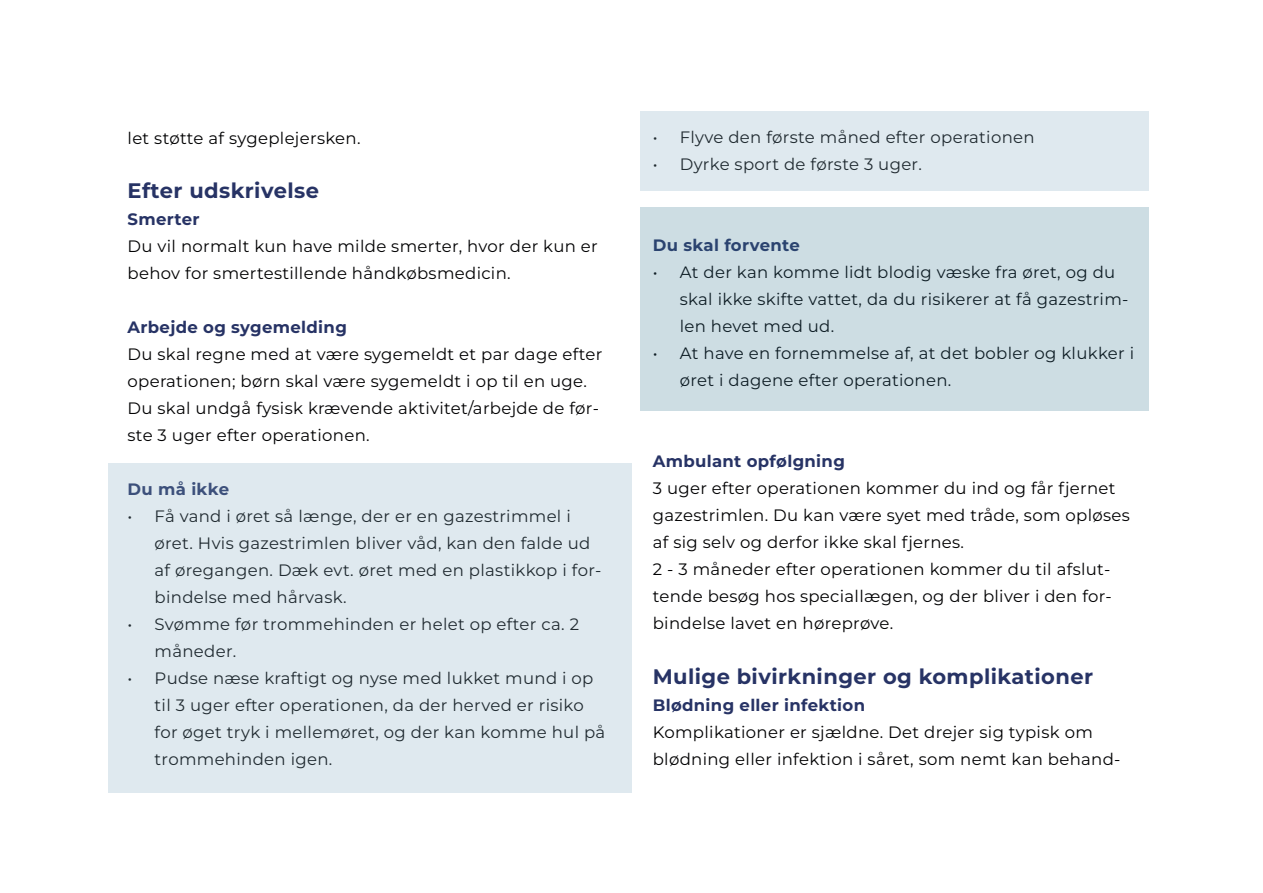
<style>
.page{position:relative;width:1263px;height:893px;background:#fff}
.page>*{position:absolute;margin:0;border:0;box-sizing:border-box;transform-origin:0 0}
.t1{font:700 21px "Montserrat";letter-spacing:.02em;color:#273365}
.t2{font:16.5px/27px "Montserrat";letter-spacing:.02em;color:#020203}
.t3{font:700 16.5px "Montserrat";letter-spacing:.02em;color:#273365}
</style>
<div class="page">
<div style="left:108px;top:463px;width:523px;height:330px;background:#dfe9ef"></div>
<div style="left:640px;top:111px;width:508px;height:80px;background:#dfe9ef"></div>
<div style="left:640px;top:208px;width:508px;height:203px;background:#cddde3"></div>
<p class="t2" style="left:128px;top:124px;width:234px">let støtte af sygeplejersken.</p>
<p class="t1" style="left:128px;top:175px;width:193px">Efter udskrivelse</p>
<p class="t3" style="left:128px;top:207px;width:74px">Smerter</p>
<p class="t2" style="left:128px;top:232px;width:472px">Du vil normalt kun have milde smerter, hvor der kun er behov for smertestillende håndkøbsmedicin.</p>
<p class="t3" style="left:128px;top:315px;width:221px">Arbejde og sygemelding</p>
<p class="t2" style="left:128px;top:340px;width:476px">Du skal regne med at være sygemeldt et par dage efter operationen; børn skal være sygemeldt i op til en uge.<br>Du skal undgå fysisk krævende aktivitet/arbejde de før&shy;ste 3 uger efter operationen.</p>
<p class="t3" style="left:128px;top:477px;width:103px">Du må ikke</p>
<p class="t2" style="left:155px;top:502px;width:448px;text-indent:-27px">• Få vand i øret så længe, der er en gazestrimmel i øret. Hvis gazestrimlen bliver våd, kan den falde ud af øregangen. Dæk evt. øret med en plastikkop i for&shy;bindelse med hårvask.</p>
<p class="t2" style="left:155px;top:610px;width:426px;text-indent:-27px">• Svømme før trommehinden er helet op efter ca. 2 måneder.</p>
<p class="t2" style="left:155px;top:664px;width:452px;text-indent:-27px">• Pudse næse kraftigt og nyse med lukket mund i op til 3 uger efter operationen, da der herved er risiko for øget tryk i mellemøret, og der kan komme hul på trommehinden igen.</p>
<p class="t2" style="left:653px;top:124px;width:383px">• Flyve den første måned efter operationen</p>
<p class="t2" style="left:653px;top:151px;width:271px">• Dyrke sport de første 3 uger.</p>
<p class="t3" style="left:653px;top:234px;width:149px">Du skal forvente</p>
<p class="t2" style="left:680px;top:258px;width:450px;text-indent:-27px">• At der kan komme lidt blodig væske fra øret, og du skal ikke skifte vattet, da du risikerer at få gazestrim&shy;len hevet med ud.</p>
<p class="t2" style="left:680px;top:339px;width:456px;text-indent:-27px">• At have en fornemmelse af, at det bobler og klukker i øret i dagene efter operationen.</p>
<p class="t3" style="left:653px;top:450px;width:194px">Ambulant opfølgning</p>
<p class="t2" style="left:653px;top:474px;width:479px">3 uger efter operationen kommer du ind og får fjernet gazestrimlen. Du kan være syet med tråde, som opløses af sig selv og derfor ikke skal fjernes.<br>2 - 3 måneder efter operationen kommer du til afslut&shy;tende besøg hos speciallægen, og der bliver i den for&shy;bindelse lavet en høreprøve.</p>
<p class="t1" style="left:653px;top:661px;width:442px">Mulige bivirkninger og komplikationer</p>
<p class="t3" style="left:653px;top:693px;width:214px">Blødning eller infektion</p>
<p class="t2" style="left:653px;top:718px;width:469px">Komplikationer er sjældne. Det drejer sig typisk om blødning eller infektion i såret, som nemt kan behand-</p>
</div>
